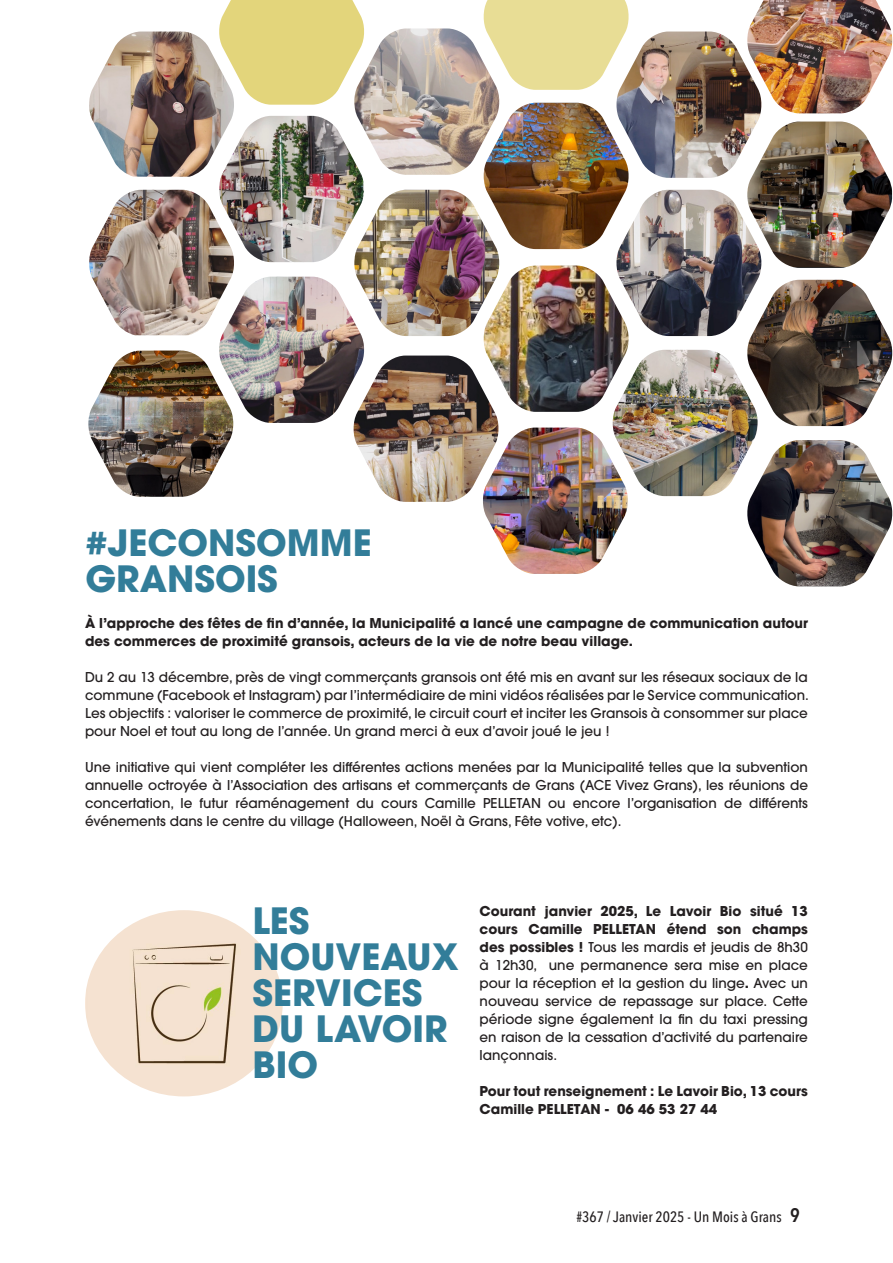
<style>
.page{position:relative;width:893px;height:1263px;background:#fff}
.page>*{position:absolute;margin:0;border:0;box-sizing:border-box;transform-origin:0 0}
.Corps__standard{font:700 36px/36px "ITC Avant Garde Pro";color:#327d99}
.Corps__standard-2{font:500 15px "Avenir Next Condensed";color:#231f20}
.Corps__standard-3{font:500 13.5px/18px "ITC Avant Garde Pro";color:#231f20;text-align:justify}
.Corps__standard-4{font:700 13.5px/18px "ITC Avant Garde Pro";color:#231f20}
.s1{font-weight:700}
.s2{font-weight:600;font-size:19.5px}
</style>
<div class="page">
<img style="left:85px;top:910px;width:198px;height:186px">
<img style="left:353px;top:356px;width:146px;height:146px">
<img style="left:612px;top:350px;width:146px;height:146px">
<img style="left:746px;top:280px;width:147px;height:146px">
<img style="left:746px;top:440px;width:147px;height:146px">
<img style="left:89px;top:32px;width:145px;height:145px">
<img style="left:747px;top:122px;width:145px;height:146px">
<img style="left:616px;top:32px;width:146px;height:146px">
<img style="left:482px;top:266px;width:148px;height:146px">
<img style="left:615px;top:190px;width:147px;height:146px">
<img style="left:354px;top:190px;width:146px;height:146px">
<img style="left:354px;top:28px;width:146px;height:147px">
<img style="left:218px;top:116px;width:147px;height:146px">
<img style="left:482px;top:103px;width:148px;height:146px">
<img style="left:89px;top:190px;width:146px;height:145px">
<img style="left:218px;top:277px;width:147px;height:146px">
<img style="left:482px;top:428px;width:147px;height:146px">
<img style="left:88px;top:351px;width:146px;height:146px">
<svg style="left:482px;top:0;width:148px;height:90px"></svg>
<svg style="left:218px;top:0;width:147px;height:105px"></svg>
<img style="left:747px;top:0;width:145px;height:113px">
<p class="Corps__standard" style="left:86px;top:525px;width:288px">#JECONSOMME</p>
<p class="Corps__standard" style="left:86px;top:561px;width:194px">GRANSOIS</p>
<p class="Corps__standard-4" style="left:85px;top:614px;width:724px">À l’approche des fêtes de fin d’année, la Municipalité a lancé une campagne de communication autour des commerces de proximité gransois, acteurs de la vie de notre beau village.</p>
<p class="Corps__standard-3" style="left:85px;top:668px;width:725px">Du 2 au 13 décembre, près de vingt commerçants gransois ont été mis en avant sur les réseaux sociaux de la commune (Facebook et Instagram) par l’intermédiaire de mini vidéos réalisées par le Service communication.<br>Les objectifs : valoriser le commerce de proximité, le circuit court et inciter les Gransois à consommer sur place pour Noel et tout au long de l’année. Un grand merci à eux d’avoir joué le jeu !</p>
<p class="Corps__standard-3" style="left:85px;top:758px;width:724px">Une initiative qui vient compléter les différentes actions menées par la Municipalité telles que la subvention annuelle octroyée à l’Association des artisans et commerçants de Grans (ACE Vivez Grans), les réunions de concertation, le futur réaménagement du cours Camille PELLETAN ou encore l’organisation de différents événements dans le centre du village (Halloween, Noël à Grans, Fête votive, etc).</p>
<p class="Corps__standard" style="left:252px;top:903px;width:208px">LES<br>NOUVEAUX<br>SERVICES</p>
<p class="Corps__standard" style="left:252px;top:1011px;width:197px">DU LAVOIR<br>BIO</p>
<p class="Corps__standard-3" style="left:480px;top:902px;width:330px"><span class="s1">Courant janvier 2025, Le Lavoir Bio situé 13 cours Camille PELLETAN étend son champs des possibles !</span> Tous les mardis et jeudis de 8h30 à 12h30, une permanence sera mise en place pour la réception et la gestion du linge<span class="s1">.</span> Avec un nouveau service de repassage sur place. Cette période signe également la fin du taxi pressing en raison de la cessation d’activité du partenaire lançonnais.</p>
<p class="Corps__standard-4" style="left:480px;top:1082px;width:330px">Pour tout renseignement : Le Lavoir Bio, 13 cours<br>Camille PELLETAN - 06 46 53 27 44</p>
<p class="Corps__standard-2" style="left:576px;top:1208px;width:228px">#367 / Janvier 2025 - Un Mois à Grans <span class="s2">99</span></p>
<p class="Corps__standard-2" style="left:559px;top:1208px;width:227px">#363 / Septembre 2024 - Un Mois à Grans</p>
</div>
